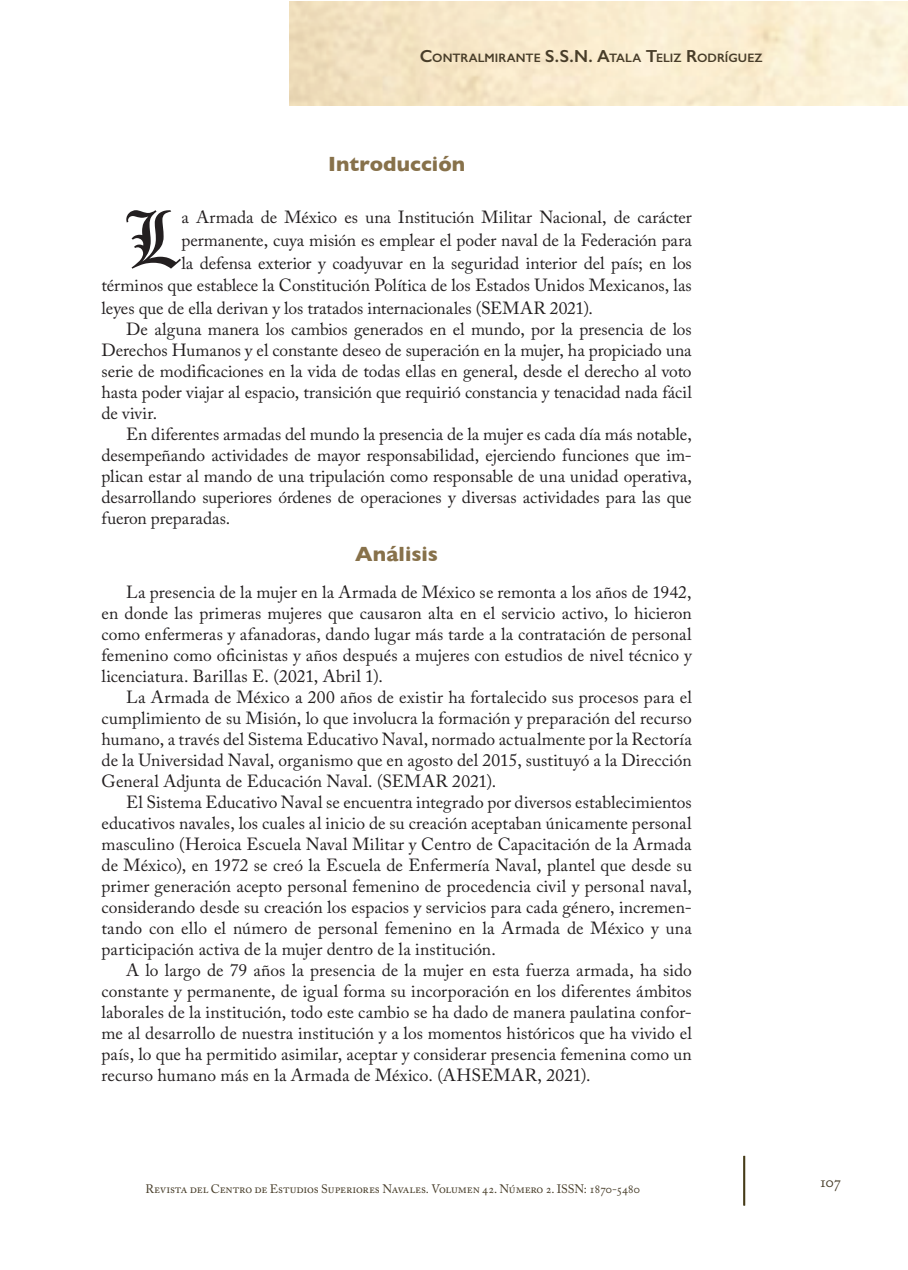
<style>
.page{position:relative;width:908px;height:1270px;background:#fff}
.page>*{position:absolute;margin:0;border:0;box-sizing:border-box;transform-origin:0 0}
._04_Primer_párrafo{font:78.92px "Old English Text";color:#231f20}
._03_Subtítulos{font:700 21px "Gill Sans";color:#87714a}
._05_Normal{font:17.5px/21px "Adobe Caslon Pro";letter-spacing:.005em;color:#231f20;text-align:justify}
._04_Primer_párrafo-2{font:17.5px "Adobe Caslon Pro";letter-spacing:-.005em;color:#231f20}
.t1{font:15.75px "Adobe Caslon Pro";color:#473d29}
.t2{font:12.25px "Adobe Caslon Pro";letter-spacing:-.015em;color:#473d29}
.t3{font:600 12.25px "Gill Sans";letter-spacing:.005em;color:#483d29}
.s1{font-size:17.5px}
.s2{font-family:"Aller";color:#fff}
</style>
<div class="page">
<hr style="left:743px;top:1156px;width:2px;height:49px;background:#453b18">
<p class="t3" style="left:420px;top:50px;width:344px"><span class="s1">C</span>ONTRALMIRANTE <span class="s1">S.S.N . A</span>TALA <span class="s1">T</span>ELIZ <span class="s1">R</span>ODRÍGUEZ</p>
<p class="_03_Subtítulos" style="left:328px;top:147px;width:139px">Introducción</p>
<p class="_04_Primer_párrafo" style="left:125px;top:189px;width:59px">L</p>
<p class="_04_Primer_párrafo-2" style="left:181px;top:207px;width:512px">a Armada de México es una Institución Militar Nacional, de carácter</p>
<p class="_04_Primer_párrafo-2" style="left:181px;top:230px;width:512px">permanente, cuya misión es emplear el poder naval de la Federación para</p>
<p class="_04_Primer_párrafo-2" style="left:181px;top:252px;width:512px">la defensa exterior y coadyuvar en la seguridad interior del país; en los</p>
<p class="_04_Primer_párrafo-2" style="left:102px;top:275px;width:592px">términos que establece la Constitución Política de los Estados Unidos Mexicanos, las</p>
<p class="_04_Primer_párrafo-2" style="left:102px;top:298px;width:493px">leyes que de ella derivan y los tratados internacionales (SEMAR 2 021).</p>
<p class="_05_Normal" style="left:102px;top:319px;width:592px;text-indent:25px">De alguna manera los cambios generados en el mundo, por la presencia de los Derechos Humanos y el constante deseo de superación en la mujer, ha propiciado una serie de modificaciones en la vida de todas ellas en general, desde el derecho al voto hasta poder viajar al espacio, transición que requirió constancia y tenacidad nada fácil de vivir.</p>
<p class="_05_Normal" style="left:102px;top:424px;width:592px;text-indent:25px">En diferentes armadas del mundo la presencia de la mujer es cada día más notable, desempeñando actividades de mayor responsabilidad, ejerciendo funciones que im&shy;plican estar al mando de una tripulación como responsable de una unidad operativa, desarrollando superiores órdenes de operaciones y diversas actividades para las que fueron preparadas.</p>
<p class="_03_Subtítulos" style="left:355px;top:537px;width:84px">Análisis</p>
<p class="_05_Normal" style="left:102px;top:581px;width:592px;text-indent:25px">La presencia de la mujer en la Armada de México se remonta a los años de 1942 , en donde las primeras mujeres que causaron alta en el servicio activo, lo hicieron como enfermeras y afanadoras, dando lugar más tarde a la contratación de personal femenino como oficinistas y años después a mujeres con estudios de nivel técnico y licenciatura. Barillas E. (2021, Abril 1).</p>
<p class="_05_Normal" style="left:102px;top:686px;width:592px;text-indent:25px">La Armada de México a 200 años de existir ha fortalecido sus procesos para el cumplimiento de su Misión, lo que involucra la formación y preparación del recurso humano, a través del Sistema Educativo Naval, normado actualmente por la Rectoría de la Universidad Naval, organismo que en agosto del 2 015, sustituyó a la Dirección General Adjunta de Educación Naval. (SEMAR 2 021).</p>
<p class="_05_Normal" style="left:102px;top:791px;width:592px;text-indent:25px">El Sistema Educativo Naval se encuentra integrado por diversos establecimientos educativos navales, los cuales al inicio de su creación aceptaban únicamente personal masculino (Heroica Escuela Naval Militar y Centro de Capacitación de la Armada de México), en 1972 se creó la Escuela de Enfermería Naval, plantel que desde su primer generación acepto personal femenino de procedencia civil y personal naval, considerando desde su creación los espacios y servicios para cada género, incremen&shy;tando con ello el número de personal femenino en la Armada de México y una participación activa de la mujer dentro de la institución.</p>
<p class="_05_Normal" style="left:102px;top:959px;width:592px;text-indent:25px">A lo largo de 79 años la presencia de la mujer en esta fuerza armada, ha sido constante y permanente, de igual forma su incorporación en los diferentes ámbitos laborales de la institución, todo este cambio se ha dado de manera paulatina confor&shy;me al desarrollo de nuestra institución y a los momentos históricos que ha vivido el país, lo que ha permitido asimilar, aceptar y considerar presencia femenina como un recurso humano más en la Armada de México. (AHSEMAR, 2021).</p>
<p class="t2" style="left:145px;top:1182px;width:496px">Revista del Centro de Estudios Superiores Navales. Volumen 42. Número 2. ISSN: 1870-5480</p>
<p class="t1" style="left:816px;top:1172px;width:27px"><span class="s2">1</span>107</p>
</div>
